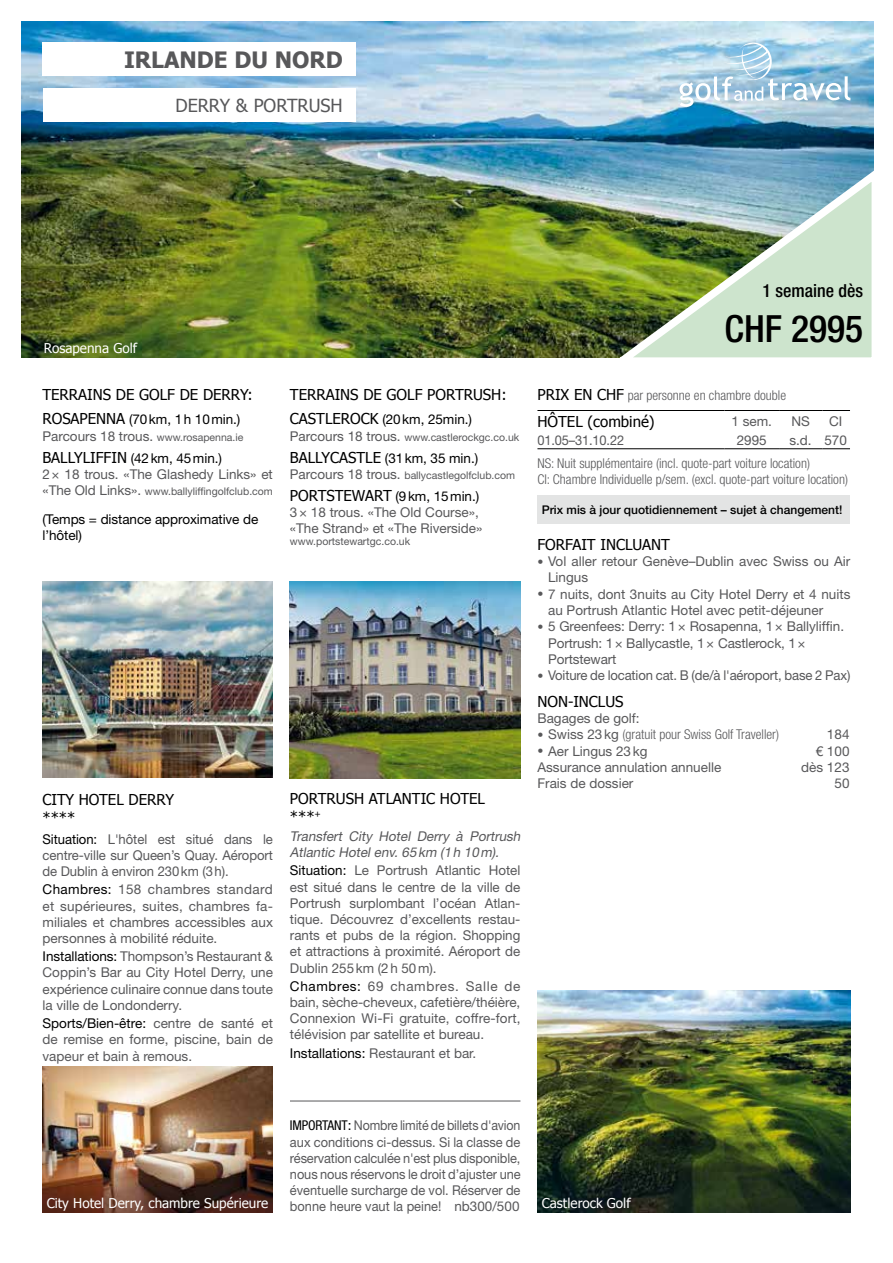
<style>
.page{position:relative;width:893px;height:1263px;background:#fff}
.page>*{position:absolute;margin:0;border:0;box-sizing:border-box;transform-origin:0 0}
.t1{font:500 condensed 37.5px "Helvetica Neue LT Pro";color:#000}
.t2{font:700 22.5px "Tahoma";color:#58585a}
.t3{font:18px "Tahoma";color:#58585a}
.t4{font:500 condensed 18px "Helvetica Neue LT Pro";color:#000}
.t5{font:15px/18px "Tahoma";color:#000}
.t6{font:13.5px/16.2px "Helvetica Neue LT Pro";color:#58585a;text-align:justify}
.t7{font:13.5px/16.2px "Helvetica Neue LT Pro";color:#58585a;text-align:justify;scale:.92 1}
.t8{font:300 condensed 13.5px/16.4px "Helvetica Neue LT Pro";color:#58585a}
.t9{font:13.5px/16.2px "Helvetica Neue LT Pro";letter-spacing:-.005em;color:#000}
.t10{font:italic 13.5px/16.2px "Helvetica Neue LT Pro";color:#58585a}
.t11{font:13.5px "Tahoma";color:#fff}
.t12{font:13.5px "Helvetica Neue LT Pro";color:#58585a;scale:.95 1}
.t13{font:500 12px "Helvetica Neue LT Pro";color:#000}
.t14{font:10.5px "Helvetica Neue LT Pro";color:#58585a}
.s1{font-family:"Tahoma";font-size:15px;color:#000}
.s2{color:#000}
.s3{font-size:10.5px}
.s4{font-size:13.5px}
.s5{font-family:"Tahoma";font-size:15px}
.s6{font-family:"Tahoma";font-weight:400;font-stretch:normal;font-size:15px;color:#000}
.s7{font-size:12px}
.s8{font-weight:400;font-stretch:normal;font-size:12px}
.s9{font-weight:400;font-stretch:normal}
.s10{font-stretch:condensed;color:#000}
</style>
<div class="page">
<img style="left:43px;top:581px;width:230px;height:196px">
<img style="left:21px;top:21px;width:852px;height:336px">
<img style="left:290px;top:581px;width:230px;height:197px">
<img style="left:611px;top:159px;width:263px;height:199px">
<svg style="left:679px;top:43px;width:171px;height:63px"></svg>
<img style="left:42px;top:1067px;width:231px;height:145px">
<img style="left:537px;top:990px;width:313px;height:222px">
<hr style="left:290px;top:1101px;width:230px;height:1px;background:#58585a">
<hr style="left:537px;top:410px;width:188px;height:1px;background:#000">
<hr style="left:725px;top:410px;width:55px;height:1px;background:#000">
<hr style="left:780px;top:410px;width:42px;height:1px;background:#000">
<svg style="left:822px;top:410px;width:28px;height:1px"></svg>
<hr style="left:537px;top:448px;width:188px;height:1px;background:#000">
<hr style="left:725px;top:448px;width:55px;height:1px;background:#000">
<hr style="left:780px;top:448px;width:42px;height:1px;background:#000">
<svg style="left:822px;top:448px;width:28px;height:1px"></svg>
<div style="left:537px;top:495px;width:313px;height:29px;background:#e3e4e4"></div>
<div style="left:42px;top:43px;width:313px;height:33px;background:#fff"></div>
<div style="left:43px;top:89px;width:312px;height:33px;background:#fff"></div>
<h2 class="t2" style="left:124px;top:44px;width:220px">IRLANDE DU NORD</h2>
<h3 class="t3" style="left:175px;top:94px;width:169px">DERRY &amp; PORTRUSH</h3>
<p class="t11" style="left:44px;top:339px;width:95px">Rosapenna Golf</p>
<p class="t5" style="left:42px;top:385px;width:212px">TERRAINS DE GOLF DE DERRY:</p>
<p class="t6" style="left:42px;top:411px;width:203px"><span class="s1">ROSAPENNA</span> <span class="s2">(70km, 1h 10min.)<br></span>Parcours 18 trous. <span class="s3">www.rosapenna.ie</span></p>
<p class="t6" style="left:42px;top:450px;width:232px"><span class="s1">BALLYLIFFIN</span> <span class="s2">(42km, 45min.)<br></span>2× 18 trous. «The Glashedy Links» et</p>
<p class="t14" style="left:42px;top:485px;width:232px"><span class="s4">«The Old Links».</span> www.ballyliffingolfclub.com</p>
<p class="t9" style="left:42px;top:511px;width:217px">(Temps = distance approximative de l’hôtel)</p>
<p class="t5" style="left:43px;top:790px;width:133px">CITY HOTEL DERRY ****</p>
<p class="t6" style="left:43px;top:830px;width:232px"><span class="s2">Situation:</span> L'hôtel est situé dans le centre-ville sur Queen’s Quay. Aéroport de Dublin à environ 230km (3h).</p>
<p class="t6" style="left:43px;top:881px;width:232px"><span class="s2">Chambres:</span> 158 chambres standard et supérieures, suites, chambres fa&shy;miliales et chambres accessibles aux personnes à mobilité réduite.</p>
<p class="t6" style="left:43px;top:948px;width:232px"><span class="s2">Installations:</span> Thompson’s Restaurant &amp; Coppin’s Bar au City Hotel Derry, une expérience culinaire connue dans toute la ville de Londonderry.</p>
<p class="t6" style="left:43px;top:1015px;width:232px"><span class="s2">Sports/Bien-être:</span> centre de santé et de remise en forme, piscine, bain de vapeur et bain à remous.</p>
<h3 class="t4" style="left:763px;top:280px;width:102px">1 semaine dès</h3>
<h1 class="t1" style="left:724px;top:307px;width:140px">CHF 2995</h1>
<p class="t5" style="left:290px;top:385px;width:218px">TERRAINS DE GOLF PORTRUSH:</p>
<p class="t9" style="left:290px;top:411px;width:184px"><span class="s5">CASTLEROCK</span> (20km, 25min.)</p>
<p class="t14" style="left:290px;top:430px;width:231px"><span class="s4">Parcours 18 trous.</span> www.castlerockgc.co.uk</p>
<p class="t9" style="left:290px;top:450px;width:190px"><span class="s5">BALLYCASTLE</span> (31km, 35 min.)</p>
<p class="t14" style="left:290px;top:469px;width:227px"><span class="s4">Parcours 18 trous.</span> ballycastlegolfclub.com</p>
<p class="t6" style="left:290px;top:488px;width:194px;line-height:15.8px;text-align:left"><span class="s1">PORTSTEWART</span> <span class="s2">(9km, 15min.)<br></span>3× 18 trous. «The Old Course», «The Strand» et «The Riverside»</p>
<p class="t14" style="left:290px;top:535px;width:122px">www.portstewartgc.co.uk</p>
<p class="t5" style="left:290px;top:789px;width:197px">PORTRUSH ATLANTIC HOTEL ***<sup>+</sup></p>
<p class="t10" style="left:290px;top:827px;width:235px">Transfert City Hotel Derry à Portrush<br>Atlantic Hotel env. 65km (1h 10m).</p>
<p class="t6" style="left:290px;top:862px;width:232px"><span class="s2">Situation:</span> Le Portrush Atlantic Hotel est situé dans le centre de la ville de Portrush surplombant l’océan Atlan&shy;tique. Découvrez d’excellents restau&shy;rants et pubs de la région. Shopping et attractions à proximité. Aéroport de Dublin 255km (2h 50m).</p>
<p class="t6" style="left:290px;top:978px;width:232px"><span class="s2">Chambres:</span> 69 chambres. Salle de bain, sèche-cheveux, cafetière/théière, Connexion Wi-Fi gratuite, coffre-fort, télévision par satellite et bureau.</p>
<p class="t6" style="left:290px;top:1044px;width:188px"><span class="s2">Installations:</span> Restaurant et bar.</p>
<p class="t8" style="left:537px;top:387px;width:250px"><span class="s6">PRIX EN CHF</span> par personne en chambre double</p>
<p class="t5" style="left:537px;top:412px;width:119px">HÔTEL (combiné)</p>
<p class="t6" style="left:731px;top:413px;width:42px">1 sem.</p>
<p class="t6" style="left:791px;top:413px;width:20px">NS</p>
<p class="t6" style="left:829px;top:413px;width:15px">CI</p>
<p class="t12" style="left:537px;top:432px;width:93px">01.05–31.10.22</p>
<p class="t6" style="left:737px;top:432px;width:32px">2995</p>
<p class="t6" style="left:789px;top:432px;width:59px">s.d. 570</p>
<p class="t8" style="left:537px;top:455px;width:312px">NS: Nuit supplémentaire (incl. quote-part voiture location)<br>CI: Chambre Individuelle p/sem. (excl. quote-part voiture location)</p>
<p class="t13" style="left:542px;top:502px;width:302px">Prix mis à jour quotidiennement – sujet à changement!</p>
<p class="t5" style="left:537px;top:535px;width:134px">FORFAIT INCLUANT</p>
<p class="t6" style="left:548px;top:553px;width:304px;text-indent:-11px"><span class="s7">•</span> Vol aller retour Genève–Dublin avec Swiss ou Air<br>Lingus</p>
<p class="t6" style="left:548px;top:585px;width:304px;text-indent:-11px"><span class="s7">•</span> 7 nuits, dont 3nuits au City Hotel Derry et 4 nuits au Portrush Atlantic Hotel avec petit-déjeuner</p>
<p class="t6" style="left:548px;top:618px;width:298px;text-align:left;text-indent:-11px"><span class="s7">•</span> 5 Greenfees: Derry: 1× Rosapenna, 1× Ballyliffin.<br>Portrush: 1× Ballycastle, 1× Castlerock, 1×<br>Portstewart</p>
<p class="t6" style="left:537px;top:667px;width:314px"><span class="s7">•</span> Voiture de location cat. B (de/à l'aéroport, base 2 Pax)</p>
<p class="t5" style="left:537px;top:692px;width:88px">NON-INCLUS</p>
<p class="t6" style="left:537px;top:710px;width:104px">Bagages de golf:</p>
<p class="t8" style="left:537px;top:726px;width:243px"><span class="s8">•</span> <span class="s9">Swiss 23kg</span> (gratuit pour Swiss Golf Traveller)</p>
<p class="t6" style="left:827px;top:726px;width:24px">184</p>
<p class="t6" style="left:537px;top:742px;width:112px"><span class="s7">•</span> Aer Lingus 23kg</p>
<p class="t6" style="left:816px;top:742px;width:35px">€ 100</p>
<p class="t6" style="left:537px;top:759px;width:185px">Assurance annulation annuelle</p>
<p class="t6" style="left:801px;top:759px;width:50px">dès 123</p>
<p class="t6" style="left:537px;top:775px;width:97px">Frais de dossier</p>
<p class="t6" style="left:834px;top:775px;width:17px">50</p>
<p class="t11" style="left:47px;top:1194px;width:223px">City Hotel Derry, chambre Supérieure</p>
<p class="t7" style="left:290px;top:1117px;width:252px"><span class="s10">IMPORTANT</span><span class="s2">:</span> Nombre limité de billets d'avion aux conditions ci-dessus. Si la classe de réservation calculée n'est plus disponible, nous nous réservons le droit d’ajuster une éventuelle surcharge de vol. Réserver de bonne heure vaut la peine! nb300/500</p>
<p class="t11" style="left:542px;top:1194px;width:90px">Castlerock Golf</p>
</div>
